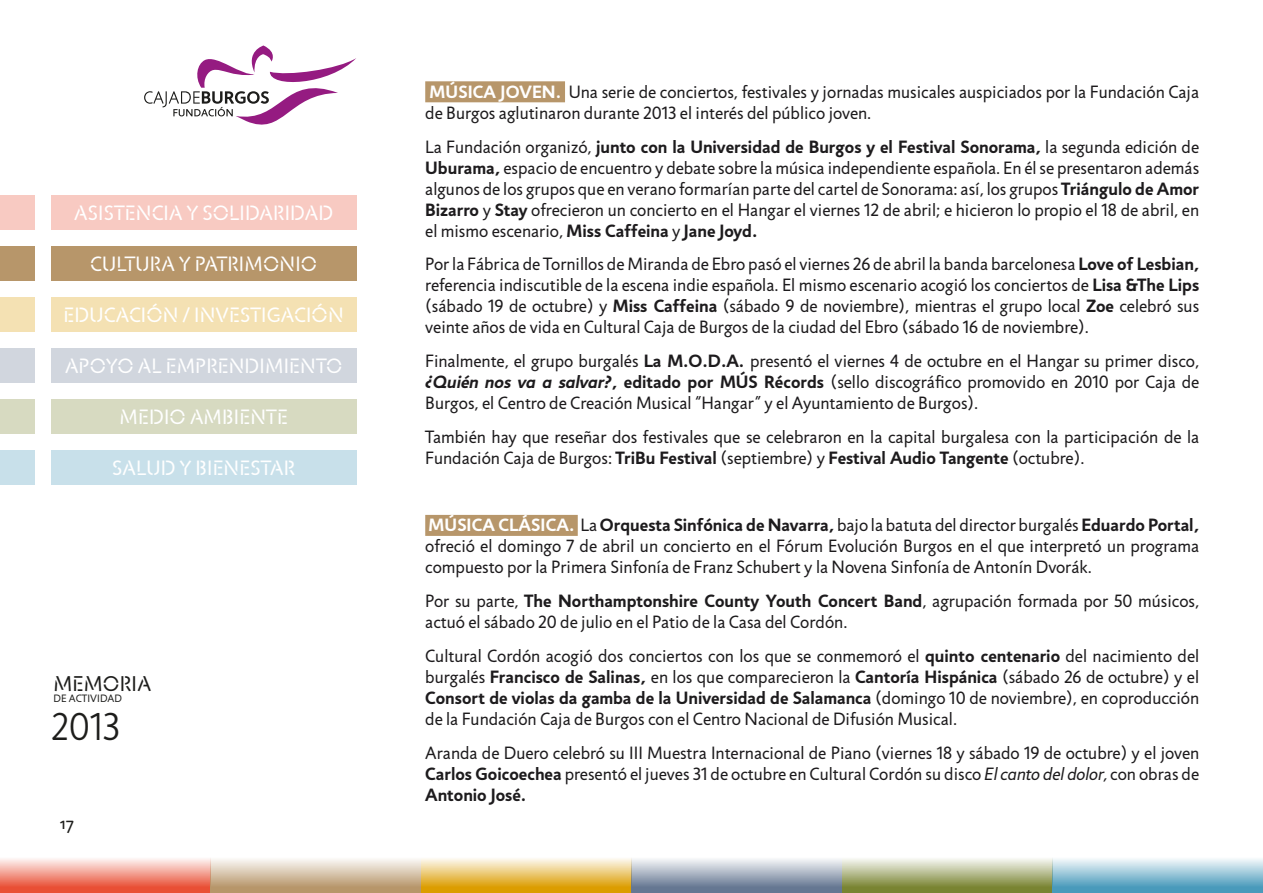
<style>
.page{position:relative;width:1263px;height:893px;background:#fff}
.page>*{position:absolute;margin:0;border:0;box-sizing:border-box;transform-origin:0 0}
.t1{font:300 39.3px "Jigsaw";color:#1d1d1b}
.t2{font:21.6px "Jigsaw Stencil";letter-spacing:.01em;color:#1d1d1b}
.t3{font:21px "Jigsaw Stencil";letter-spacing:.01em;color:#fff}
.t4{font:18px/21px "Jigsaw";color:#1d1b1d;text-align:justify}
.t5{font:18px "Jigsaw";color:#1d1d1b}
.t6{font:10.8px "Jigsaw";letter-spacing:.01em;color:#1d1d1b}
.s1{font-weight:700;color:#fff}
.s2{font-weight:700}
.s3{font-weight:700;font-style:italic}
.s4{font-style:italic}
</style>
<div class="page">
<svg style="left:144px;top:46px;width:212px;height:79px"></svg>
<svg style="left:0;top:859px;width:210px;height:34px"></svg>
<div style="left:210px;top:857px;width:211px;height:36px;background:linear-gradient(to bottom,#fcfbf9,#b08c5c)"></div>
<div style="left:421px;top:857px;width:210px;height:36px;background:linear-gradient(to bottom,#fdfbf6,#d99400)"></div>
<svg style="left:631px;top:858px;width:211px;height:35px"></svg>
<svg style="left:842px;top:859px;width:210px;height:34px"></svg>
<svg style="left:1052px;top:858px;width:211px;height:35px"></svg>
<div style="left:51px;top:196px;width:305px;height:34px;background:#f8cac2"></div>
<div style="left:51px;top:247px;width:305px;height:34px;background:#b7966a"></div>
<div style="left:51px;top:298px;width:305px;height:34px;background:#f4e1b3"></div>
<div style="left:51px;top:349px;width:305px;height:34px;background:#d1d6de"></div>
<div style="left:51px;top:400px;width:305px;height:34px;background:#d7dac1"></div>
<div style="left:51px;top:451px;width:305px;height:34px;background:#c8e0ea"></div>
<div style="left:0;top:196px;width:34px;height:34px;background:#f8cac2"></div>
<div style="left:0;top:247px;width:34px;height:34px;background:#b7966a"></div>
<div style="left:0;top:298px;width:34px;height:34px;background:#f4e1b3"></div>
<div style="left:0;top:349px;width:34px;height:34px;background:#d1d6de"></div>
<div style="left:0;top:400px;width:34px;height:34px;background:#d7dac1"></div>
<div style="left:0;top:451px;width:34px;height:34px;background:#c8e0ea"></div>
<div style="left:425px;top:81px;width:140px;height:21px;background:#b7966a"></div>
<div style="left:425px;top:515px;width:153px;height:21px;background:#b7966a"></div>
<p class="t3" style="left:74px;top:201px;width:260px">ASISTENCIA Y SOLIDARIDAD</p>
<p class="t3" style="left:90px;top:252px;width:228px">CULTURA Y PATRIMONIO</p>
<p class="t3" style="left:64px;top:303px;width:282px">EDUCACIÓN / INVESTIGACIÓN</p>
<p class="t3" style="left:65px;top:354px;width:279px">APOYO AL EMPRENDIMIENTO</p>
<p class="t3" style="left:120px;top:405px;width:170px">MEDIO AMBIENTE</p>
<p class="t3" style="left:112px;top:456px;width:184px">SALUD Y BIENESTAR</p>
<p class="t2" style="left:54px;top:672px;width:99px">MEMORIA</p>
<p class="t6" style="left:54px;top:692px;width:70px">DE ACTIVIDAD</p>
<h1 class="t1" style="left:51px;top:704px;width:71px">2013</h1>
<p class="t5" style="left:60px;top:813px;width:15px">17</p>
<p class="t4" style="left:425px;top:81px;width:775px"><span class="s1">MÚSICA JOVEN.</span> Una serie de conciertos, festivales y jornadas musicales auspiciados por la Fundación Caja de Burgos aglutinaron durante 2013 el interés del público joven.</p>
<p class="t4" style="left:425px;top:136px;width:775px">La Fundación organizó, <span class="s2">junto con la Universidad de Burgos y el Festival Sonorama,</span> la segunda edición de <span class="s2">Uburama,</span> espacio de encuentro y debate sobre la música independiente española. En él se presentaron además algunos de los grupos que en verano formarían parte del cartel de Sonorama: así, los grupos <span class="s2">Triángulo de Amor Bizarro</span> y <span class="s2">Stay</span> ofrecieron un concierto en el Hangar el viernes 12 de abril; e hicieron lo propio el 18 de abril, en el mismo escenario, <span class="s2">Miss Caffeina</span> y <span class="s2">Jane Joyd.</span></p>
<p class="t4" style="left:425px;top:254px;width:775px">Por la Fábrica de Tornillos de Miranda de Ebro pasó el viernes 26 de abril la banda barcelonesa <span class="s2">Love of Lesbian, </span>referencia indiscutible de la escena indie española. El mismo escenario acogió los conciertos de <span class="s2">Lisa &amp;The Lips </span>(sábado 19 de octubre) y <span class="s2">Miss Caffeina</span> (sábado 9 de noviembre), mientras el grupo local <span class="s2">Zoe</span> celebró sus veinte años de vida en Cultural Caja de Burgos de la ciudad del Ebro (sábado 16 de noviembre).</p>
<p class="t4" style="left:425px;top:351px;width:775px">Finalmente, el grupo burgalés <span class="s2">La M.O.D.A.</span> presentó el viernes 4 de octubre en el Hangar su primer disco, <span class="s3">¿Quién nos va a salvar?,</span> <span class="s2">editado por MÚS Récords</span> (sello discográfico promovido en 2010 por Caja de Burgos, el Centro de Creación Musical “Hangar” y el Ayuntamiento de Burgos).</p>
<p class="t4" style="left:425px;top:426px;width:775px">También hay que reseñar dos festivales que se celebraron en la capital burgalesa con la participación de la<br>Fundación Caja de Burgos: <span class="s2">TriBu Festival</span> (septiembre) y <span class="s2">Festival Audio Tangente</span> (octubre).</p>
<p class="t4" style="left:425px;top:515px;width:775px"><span class="s1">MÚSICA CLÁSICA.</span> La <span class="s2">Orquesta Sinfónica de Navarra,</span> bajo la batuta del director burgalés <span class="s2">Eduardo Portal, </span>ofreció el domingo 7 de abril un concierto en el Fórum Evolución Burgos en el que interpretó un programa compuesto por la Primera Sinfonía de Franz Schubert y la Novena Sinfonía de Antonín Dvorák.</p>
<p class="t4" style="left:425px;top:591px;width:775px">Por su parte, <span class="s2">The Northamptonshire County Youth Concert Band</span>, agrupación formada por 50 músicos, actuó el sábado 20 de julio en el Patio de la Casa del Cordón.</p>
<p class="t4" style="left:425px;top:645px;width:775px">Cultural Cordón acogió dos conciertos con los que se conmemoró el <span class="s2">quinto centenario</span> del nacimiento del burgalés <span class="s2">Francisco de Salinas,</span> en los que comparecieron la <span class="s2">Cantoría Hispánica</span> (sábado 26 de octubre) y el <span class="s2">Consort de violas da gamba de la Universidad de Salamanca</span> (domingo 10 de noviembre), en coproducción de la Fundación Caja de Burgos con el Centro Nacional de Difusión Musical.</p>
<p class="t4" style="left:425px;top:742px;width:775px">Aranda de Duero celebró su III Muestra Internacional de Piano (viernes 18 y sábado 19 de octubre) y el joven <span class="s2">Carlos Goicoechea</span> presentó el jueves 31 de octubre en Cultural Cordón su disco <span class="s4">El canto del dolor,</span> con obras de <span class="s2">Antonio José.</span></p>
</div>
